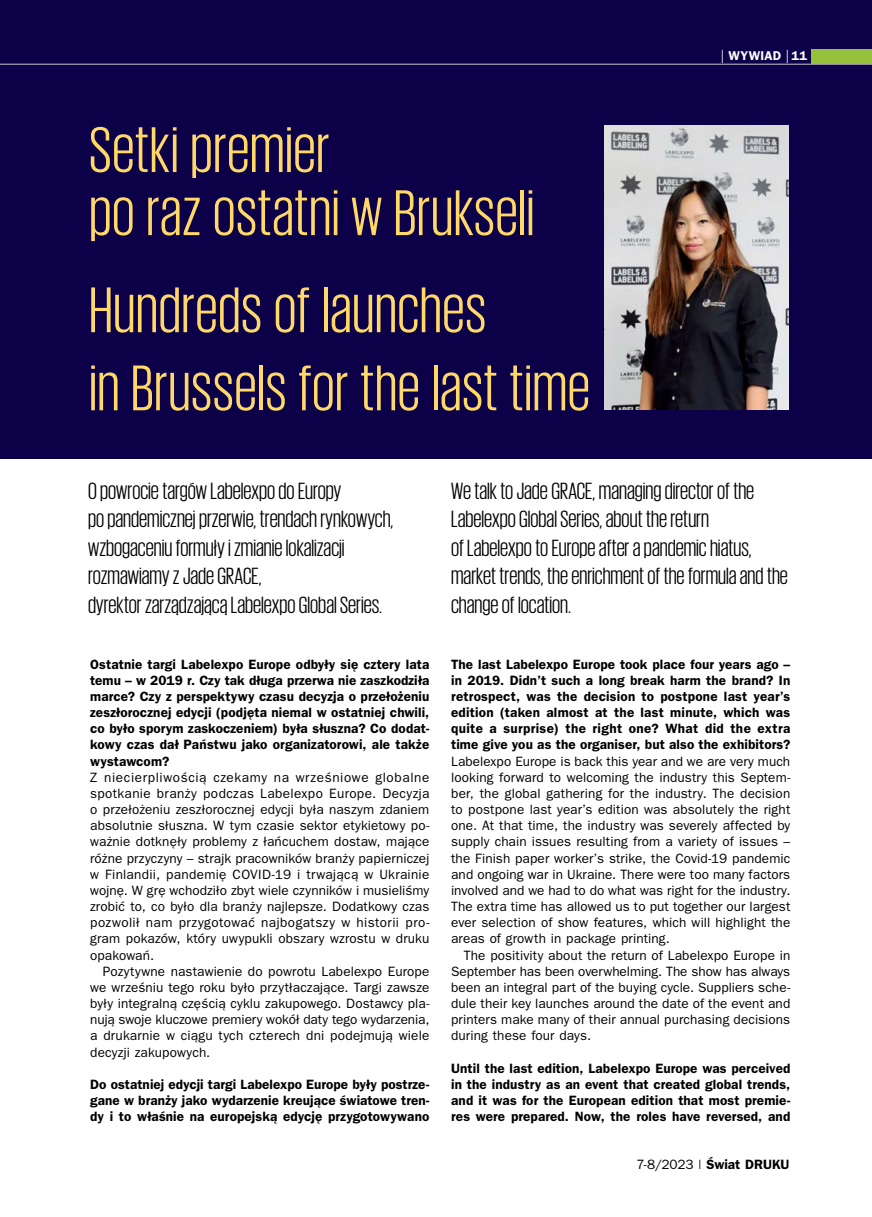
<style>
.page{position:relative;width:872px;height:1217px;background:#fff}
.page>*{position:absolute;margin:0;border:0;box-sizing:border-box;transform-origin:0 0}
.t1{font:66px/63px "Giorgio Sans";letter-spacing:.015em;color:#ffd967}
.t2{font:24px/28.5px "Giorgio Sans";color:#000}
.t3{font:13.5px/16.2px "Frankfurt Gothic";letter-spacing:.01em;color:#000;text-align:justify}
.t4{font:700 13.5px/16.2px "Frankfurt Gothic";letter-spacing:.01em;color:#000;text-align:justify}
.t5{font:700 12.75px "Frankfurt Gothic";letter-spacing:.015em;color:#fff}
.s1{font-weight:400;font-size:19.2px}
.s2{font-weight:400}
</style>
<div class="page">
<div style="left:0;top:0;width:872px;height:458px;background:#0c0049"></div>
<img style="left:604px;top:125px;width:184px;height:284px">
<hr style="left:0;top:64px;width:872px;height:1px;background:#c7c8ca">
<div style="left:811px;top:49px;width:61px;height:15px;background:#94c23d"></div>
<h1 class="t1" style="left:89px;top:117px;width:446px">Setki premier<br>po raz ostatni w Brukseli</h1>
<h1 class="t1" style="left:89px;top:269px;width:502px;line-height:78px">Hundreds of launches<br>in Brussels for the last time</h1>
<p class="t5" style="left:721px;top:48px;width:88px"><span class="s1">|</span> WYWIAD <span class="s1">|</span> 11</p>
<h2 class="t2" style="left:88px;top:475px;width:307px">O powrocie targów Labelexpo do Europy<br>po pandemicznej przerwie, trendach rynkowych, wzbogaceniu formuły i zmianie lokalizacji rozmawiamy z Jade GRACE,<br>dyrektor zarządzającą Labelexpo Global Series.</h2>
<h2 class="t2" style="left:451px;top:475px;width:338px">We talk to Jade GRACE, managing director of the Labelexpo Global Series, about the return<br>of Labelexpo to Europe after a pandemic hiatus, market trends, the enrichment of the formula and the change of location.</h2>
<p class="t4" style="left:90px;top:655px;width:341px">Ostatnie targi Labelexpo Europe odbyły się cztery lata temu – w 2019 r. Czy tak długa przerwa nie zaszkodziła marce? Czy z perspektywy czasu decyzja o przełożeniu zeszłorocznej edycji (podjęta niemal w ostatniej chwili, co było sporym zaskoczeniem) była słuszna? Co dodat&shy;kowy czas dał Państwu jako organizatorowi, ale także wystawcom?</p>
<p class="t3" style="left:90px;top:768px;width:341px">Z niecierpliwością czekamy na wrześniowe globalne spotkanie branży podczas Labelexpo Europe. Decyzja o przełożeniu zeszłorocznej edycji była naszym zdaniem absolutnie słuszna. W tym czasie sektor etykietowy po&shy;ważnie dotknęły problemy z łańcuchem dostaw, mające różne przyczyny – strajk pracowników branży papierniczej w Finlandii, pandemię COVID-19 i trwającą w Ukrainie wojnę. W grę wchodziło zbyt wiele czynników i musieliśmy zrobić to, co było dla branży najlepsze. Dodatkowy czas pozwolił nam przygotować najbogatszy w historii pro&shy;gram pokazów, który uwypukli obszary wzrostu w druku opakowań.</p>
<p class="t3" style="left:90px;top:962px;width:341px;text-indent:13px">Pozytywne nastawienie do powrotu Labelexpo Europe we wrześniu tego roku było przytłaczające. Targi zawsze były integralną częścią cyklu zakupowego. Dostawcy pla&shy;nują swoje kluczowe premiery wokół daty tego wydarzenia, a drukarnie w ciągu tych czterech dni podejmują wiele decyzji zakupowych.</p>
<p class="t4" style="left:90px;top:1075px;width:341px">Do ostatniej edycji targi Labelexpo Europe były postrze&shy;gane w branży jako wydarzenie kreujące światowe tren&shy;dy i to właśnie na europejską edycję przygotowywano</p>
<p class="t4" style="left:451px;top:655px;width:341px">The last Labelexpo Europe took place four years ago – in 2019. Didn’t such a long break harm the brand? In retrospect, was the decision to postpone last year’s edition (taken almost at the last minute, which was quite a surprise) the right one? What did the extra time give you as the organiser, but also the exhibitors?</p>
<p class="t3" style="left:451px;top:752px;width:341px">Labelexpo Europe is back this year and we are very much looking forward to welcoming the industry this Septem&shy;ber, the global gathering for the industry. The decision to postpone last year’s edition was absolutely the right one. At that time, the industry was severely affected by supply chain issues resulting from a variety of issues – the Finish paper worker’s strike, the Covid-19 pandemic and ongoing war in Ukraine. There were too many factors involved and we had to do what was right for the industry.<br>The extra time has allowed us to put together our largest ever selection of show features, which will highlight the areas of growth in package printing.</p>
<p class="t3" style="left:451px;top:946px;width:341px;text-indent:13px">The positivity about the return of Labelexpo Europe in September has been overwhelming. The show has always been an integral part of the buying cycle. Suppliers sche&shy;dule their key launches around the date of the event and printers make many of their annual purchasing decisions during these four days.</p>
<p class="t4" style="left:451px;top:1059px;width:341px">Until the last edition, Labelexpo Europe was perceived in the industry as an event that created global trends, and it was for the European edition that most premie&shy;res were prepared. Now, the roles have reversed, and</p>
<p class="t4" style="left:636px;top:1155px;width:155px"><span class="s2">7-8/2023 |</span> Świat DRUKU</p>
</div>
